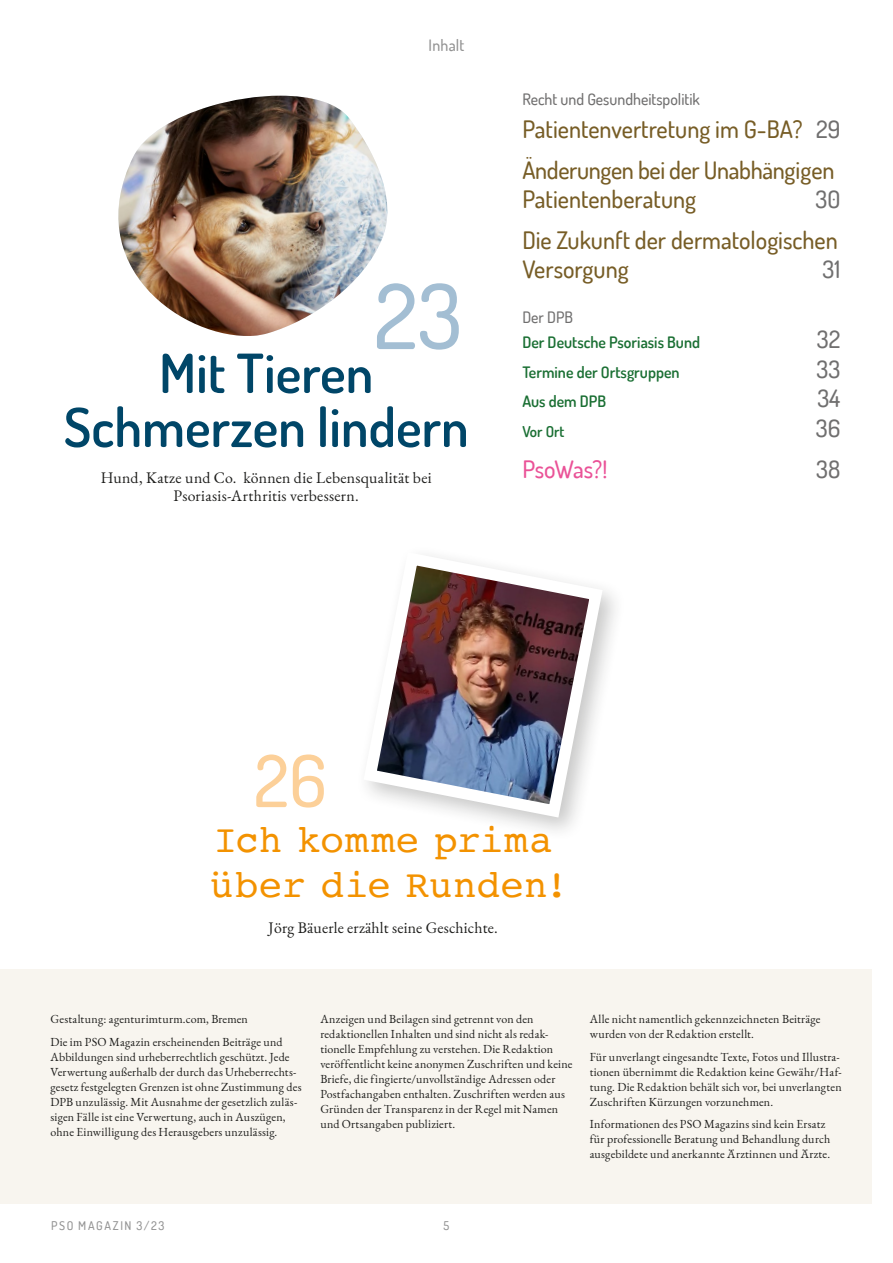
<style>
.page{position:relative;width:893px;height:1263px;background:#fff}
.page>*{position:absolute;margin:0;border:0;box-sizing:border-box;transform-origin:0 0}
.t1{font:500 90px "Dosis";color:#a3bed3}
.t2{font:500 72px "Dosis";color:#fcd099}
.t3{font:600 54px/54px "Dosis";color:#004668;text-align:center}
.t4{font:39px/45px "Courier";letter-spacing:.01em;color:#f39200}
.t5{font:500 24px/41.2px "Dosis";color:#775d26}
.t6{font:500 24px "Dosis";color:#706f6f}
.t7{font:500 24px "Dosis";letter-spacing:-.01em;color:#ea5297}
.t8{font:15.75px/18px "EB Garamond";letter-spacing:.01em;color:#1d1d1b;text-align:center}
.t9{font:600 15.75px "Dosis";color:#1a6f33}
.t10{font:500 15.75px "Dosis";color:#706f6f}
.t11{font:500 15.75px "Dosis";letter-spacing:.015em;color:#929292}
.t12{font:600 15px "Dosis";letter-spacing:-.005em;color:#1a6f33}
.t13{font:12px/15px "EB Garamond";letter-spacing:.015em;color:#1d1d1b}
.t14{font:500 12px "Dosis";letter-spacing:.14em;color:#929292}
.s1{color:#706f6f}
</style>
<div class="page">
<img style="left:118px;top:96px;width:270px;height:240px">
<div style="left:0;top:969px;width:871px;height:234px;background:#f8f5ef"></div>
<img style="left:367px;top:556px;width:242px;height:268px">
<h3 class="t11" style="left:429px;top:35px;width:37px">Inhalt</h3>
<h1 class="t1" style="left:374px;top:257px;width:90px">23</h1>
<h3 class="t3" style="left:64px;top:345px;width:406px">Mit Tieren<br>Schmerzen lindern</h3>
<h3 class="t8" style="left:101px;top:469px;width:332px">Hund, Katze und Co. können die Lebensqualität bei<br>Psoriasis-Arthritis verbessern.</h3>
<h3 class="t10" style="left:522px;top:89px;width:179px">Recht und Gesundheitspolitik</h3>
<h3 class="t5" style="left:522px;top:108px;width:320px">Patientenvertretung im G-BA? <span class="s1">29<br></span>Änderungen bei der Unabhängigen</h3>
<h3 class="t5" style="left:522px;top:178px;width:175px">Patientenberatung</h3>
<h3 class="t6" style="left:815px;top:183px;width:26px">30</h3>
<h3 class="t5" style="left:522px;top:225px;width:317px;line-height:28.5px">Die Zukunft der dermatologischen<br>Versorgung</h3>
<h3 class="t6" style="left:822px;top:253px;width:19px">31</h3>
<h3 class="t10" style="left:522px;top:307px;width:52px">Der DPB</h3>
<h3 class="t9" style="left:522px;top:332px;width:179px">Der Deutsche Psoriasis Bund</h3>
<h3 class="t6" style="left:817px;top:324px;width:25px">32</h3>
<h3 class="t9" style="left:522px;top:362px;width:159px">Termine der Ortsgruppen</h3>
<h3 class="t6" style="left:816px;top:353px;width:25px">33</h3>
<h3 class="t9" style="left:522px;top:391px;width:85px">Aus dem DPB</h3>
<h3 class="t6" style="left:817px;top:383px;width:24px">34</h3>
<p class="t12" style="left:522px;top:421px;width:44px">Vor Ort</p>
<h3 class="t6" style="left:816px;top:412px;width:26px">36</h3>
<h3 class="t7" style="left:522px;top:453px;width:87px">PsoWas?!</h3>
<h3 class="t6" style="left:816px;top:453px;width:26px">38</h3>
<h2 class="t2" style="left:254px;top:734px;width:74px">26</h2>
<h3 class="t4" style="left:210px;top:816px;width:360px">Ich komme prima über die Runden!</h3>
<h3 class="t8" style="left:269px;top:919px;width:231px">Jörg Bäuerle erzählt seine Geschichte.</h3>
<p class="t13" style="left:50px;top:1008px;width:234px;line-height:22.5px">Gestaltung: agenturimturm.com, Bremen<br>Die im PSO Magazin erscheinenden Beiträge und</p>
<p class="t13" style="left:50px;top:1049px;width:253px">Abbildungen sind urheberrechtlich geschützt. Jede Verwertung außerhalb der durch das Urheberrechts&shy;gesetz festgelegten Grenzen ist ohne Zustimmung des DPB unzulässig. Mit Ausnahme der gesetzlich zuläs&shy;sigen Fälle ist eine Verwertung, auch in Auszügen, ohne Einwilligung des Herausgebers unzulässig.</p>
<p class="t13" style="left:320px;top:1012px;width:254px">Anzeigen und Beilagen sind getrennt von den redaktionellen Inhalten und sind nicht als redak&shy;tionelle Empfehlung zu verstehen. Die Redaktion veröffentlicht keine anonymen Zuschriften und keine Briefe, die fingierte/unvollständige Adressen oder Postfachangaben enthalten. Zuschriften werden aus Gründen der Transparenz in der Regel mit Namen und Ortsangaben publiziert.</p>
<p class="t13" style="left:590px;top:1012px;width:232px">Alle nicht namentlich gekennzeichneten Beiträge wurden von der Redaktion erstellt.</p>
<p class="t13" style="left:590px;top:1049px;width:253px">Für unverlangt eingesandte Texte, Fotos und Illustra&shy;tionen übernimmt die Redaktion keine Gewähr/Haf&shy;tung. Die Redaktion behält sich vor, bei unverlangten Zuschriften Kürzungen vorzunehmen.</p>
<p class="t13" style="left:590px;top:1117px;width:242px">Informationen des PSO Magazins sind kein Ersatz für professionelle Beratung und Behandlung durch ausgebildete und anerkannte Ärztinnen und Ärzte.</p>
<p class="t14" style="left:51px;top:1218px;width:115px">PSO MAGAZIN 3/23</p>
<p class="t14" style="left:444px;top:1218px;width:7px">5</p>
</div>
